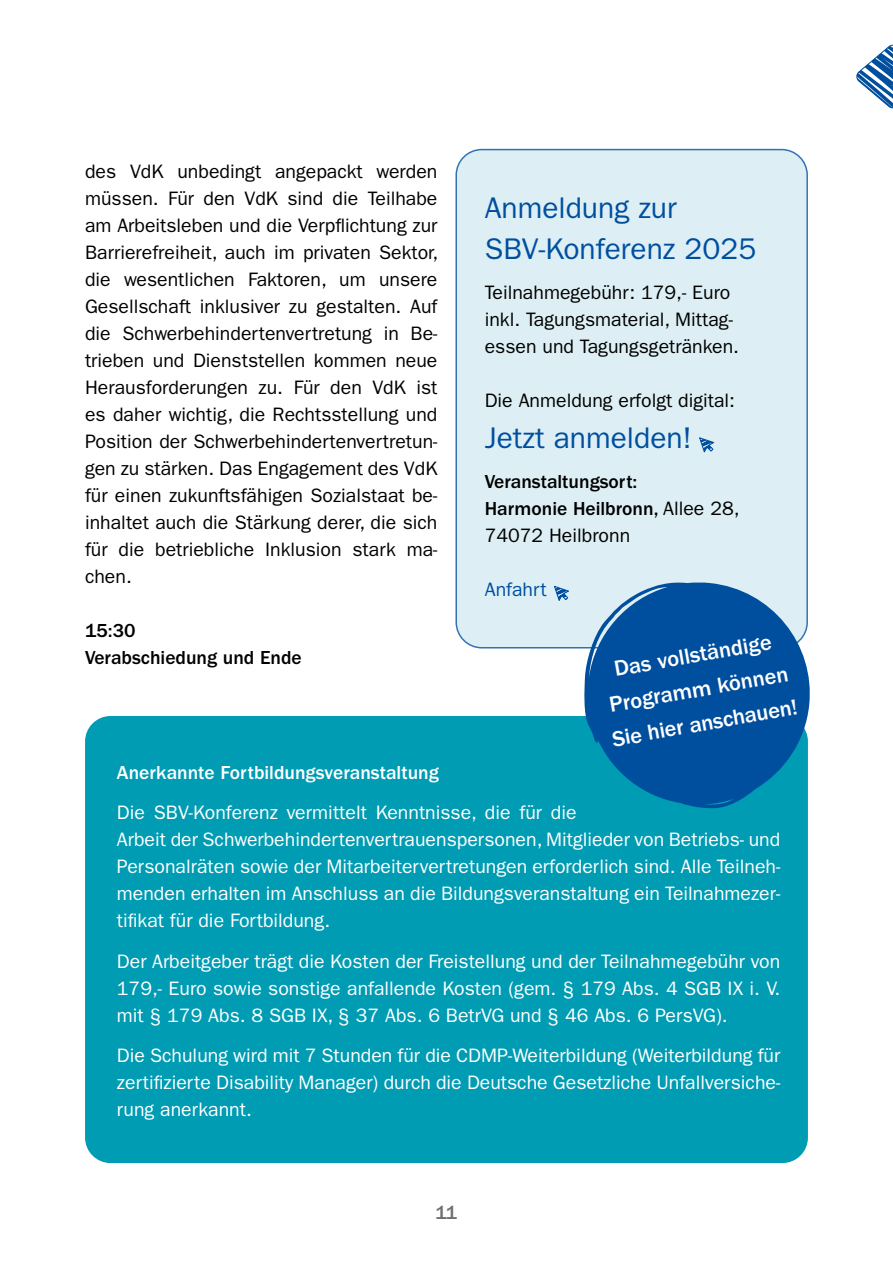
<style>
.page{position:relative;width:893px;height:1263px;background:#fff}
.page>*{position:absolute;margin:0;border:0;box-sizing:border-box;transform-origin:0 0}
.t1{font:30px/40.5px "ITC Franklin Gothic Std";color:#004f9f}
.t2{font:500 22.5px/34.5px "ITC Franklin Gothic Std";color:#fff;text-align:center}
.t3{font:19.5px/27px "ITC Franklin Gothic Std";color:#000}
.t4{font:19.5px/27px "ITC Franklin Gothic Std";color:#fff;text-align:justify}
.t5{font:500 19.5px/27px "ITC Franklin Gothic Std";color:#000}
.t6{font:500 19.5px "ITC Franklin Gothic Std";color:#fff}
.t7{font:19.5px "ITC Franklin Gothic Std";color:#004f9f}
.t8{font:500 19.5px "ITC Franklin Gothic Std";color:#706f6f}
.s1{font-weight:400}
</style>
<div class="page">
<svg style="left:856px;top:44px;width:37px;height:65px"></svg>
<div style="left:85px;top:716px;width:723px;height:447px;background:#009cb3;border-radius:26px"></div>
<div style="left:456px;top:150px;width:351px;height:498px;background:#ddeff4;border-radius:26px"></div>
<div style="left:455px;top:149px;width:353px;height:499px;border:2px solid #004f9f;border-radius:26px"></div>
<svg style="left:699px;top:437px;width:16px;height:16px"></svg>
<svg style="left:554px;top:586px;width:15px;height:15px"></svg>
<svg style="left:583px;top:581px;width:227px;height:227px;fill:#004f9f"></svg>
<p class="t3" style="left:85px;top:158px;width:355px;text-align:justify">des VdK unbedingt angepackt werden müssen. Für den VdK sind die Teilhabe am Arbeitsleben und die Verpflichtung zur Barrierefreiheit, auch im privaten Sektor, die wesentlichen Faktoren, um unsere Gesellschaft inklusiver zu gestalten. Auf die Schwerbehindertenvertretung in Be&shy;trieben und Dienststellen kommen neue Herausforderungen zu. Für den VdK ist es daher wichtig, die Rechtsstellung und Position der Schwerbehindertenvertretun&shy;gen zu stärken. Das Engagement des VdK für einen zukunftsfähigen Sozialstaat be&shy;inhaltet auch die Stärkung derer, die sich für die betriebliche Inklusion stark ma&shy;chen.</p>
<p class="t5" style="left:85px;top:617px;width:218px">15:30<br>Verabschiedung und Ende</p>
<h1 class="t1" style="left:485px;top:188px;width:273px">Anmeldung zur<br>SBV-Konferenz 2025</h1>
<p class="t3" style="left:485px;top:279px;width:256px">Teilnahmegebühr: 179,- Euro inkl. Tagungsmaterial, Mittag&shy;essen und Tagungsgetränken.</p>
<p class="t3" style="left:485px;top:387px;width:252px">Die Anmeldung erfolgt digital:</p>
<h1 class="t1" style="left:485px;top:418px;width:208px">Jetzt anmelden!</h1>
<p class="t5" style="left:485px;top:469px;width:256px">Veranstaltungsort:<br>Harmonie Heilbronn, <span class="s1">Allee 28,<br>74072 Heilbronn</span></p>
<p class="t7" style="left:485px;top:578px;width:63px">Anfahrt</p>
<p class="t2" style="left:597px;top:655px;width:189px;rotate:-10deg">Das vollständige<br>Programm können<br>Sie hier anschauen!</p>
<p class="t6" style="left:117px;top:761px;width:323px">Anerkannte Fortbildungsveranstaltung</p>
<p class="t4" style="left:117px;top:799px;width:665px;text-align:left">Die SBV-Konferenz vermittelt Kenntnisse, die für die<br>Arbeit der Schwerbehindertenvertrauenspersonen, Mitglieder von Betriebs- und Personalräten sowie der Mitarbeitervertretungen erforderlich sind. Alle Teilneh&shy;menden erhalten im Anschluss an die Bildungsveranstaltung ein Teilnahmezer&shy;tifikat für die Fortbildung.</p>
<p class="t4" style="left:117px;top:948px;width:665px">Der Arbeitgeber trägt die Kosten der Freistellung und der Teilnahmegebühr von 179,- Euro sowie sonstige anfallende Kosten (gem. § 179 Abs. 4 SGB IX i. V. mit § 179 Abs. 8 SGB IX, § 37 Abs. 6 BetrVG und § 46 Abs. 6 PersVG).</p>
<p class="t4" style="left:117px;top:1042px;width:665px">Die Schulung wird mit 7 Stunden für die CDMP-Weiterbildung (Weiterbildung für zertifizierte Disability Manager) durch die Deutsche Gesetzliche Unfallversiche&shy;rung anerkannt.</p>
<p class="t8" style="left:436px;top:1201px;width:23px">11</p>
</div>
